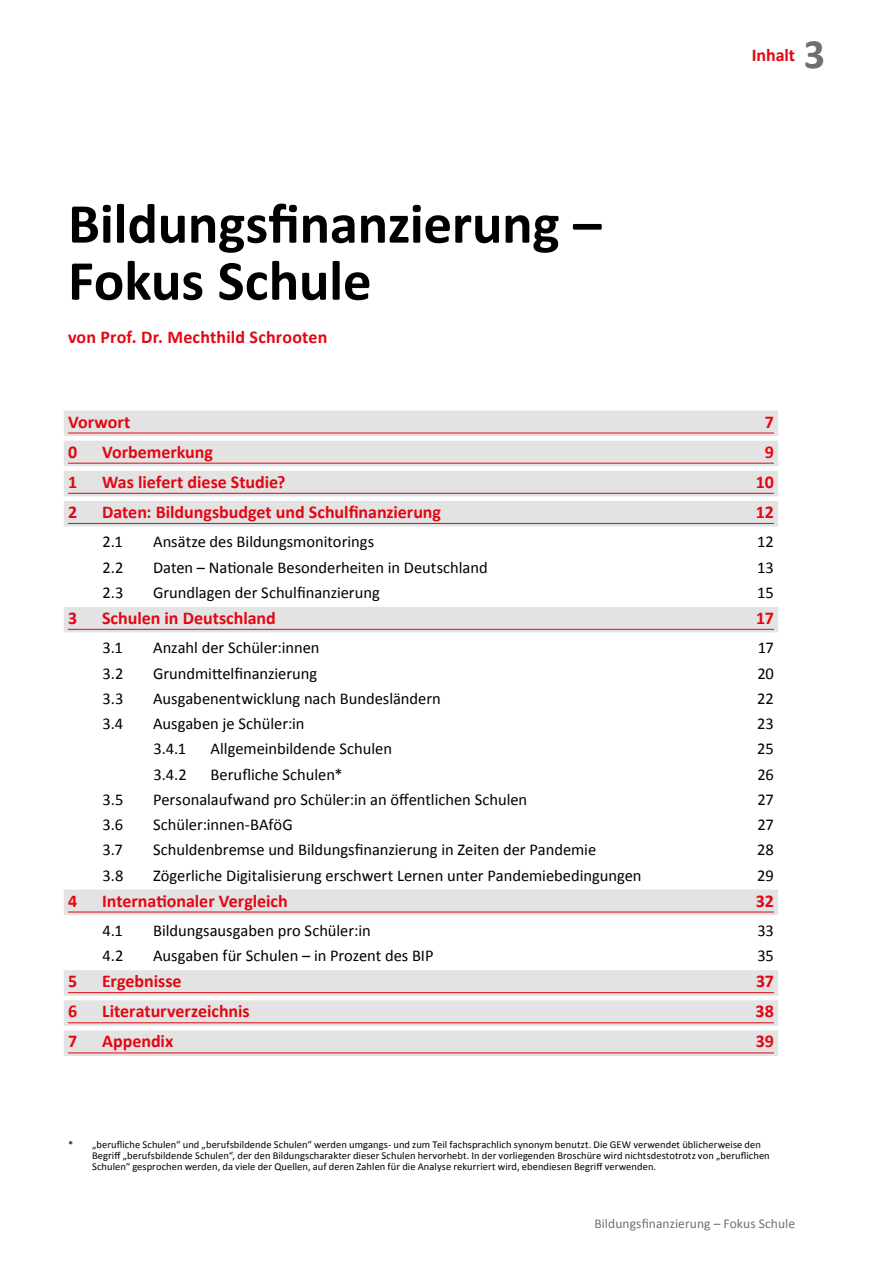
<style>
.page{position:relative;width:893px;height:1263px;background:#fff}
.page>*{position:absolute;margin:0;border:0;box-sizing:border-box;transform-origin:0 0}
.t1{font:700 57px/57px "Calibri";letter-spacing:-.005em;color:#000}
.t2{font:700 42px "Calibri";color:#706f6f}
.t3{font:700 18px "Calibri";color:#e30613}
.t4{font:16.5px "Calibri";letter-spacing:-.005em;color:#000}
.t5{font:13.5px "Calibri";letter-spacing:.005em;color:#706f6f}
.t6{font:10.5px/11.2px "Calibri";letter-spacing:.005em;color:#000}
</style>
<div class="page">
<div style="left:64px;top:411px;width:714px;height:25px;background:#e3e3e3"></div>
<hr style="left:68px;top:433px;width:706px;height:1px;background:#e30613">
<div style="left:64px;top:441px;width:714px;height:25px;background:#e3e3e3"></div>
<hr style="left:68px;top:463px;width:706px;height:1px;background:#e30613">
<div style="left:64px;top:471px;width:714px;height:25px;background:#e3e3e3"></div>
<hr style="left:68px;top:493px;width:706px;height:1px;background:#e30613">
<div style="left:64px;top:501px;width:714px;height:25px;background:#e3e3e3"></div>
<hr style="left:68px;top:523px;width:706px;height:1px;background:#e30613">
<div style="left:64px;top:607px;width:714px;height:25px;background:#e3e3e3"></div>
<hr style="left:68px;top:629px;width:706px;height:1px;background:#e30613">
<div style="left:64px;top:889px;width:714px;height:26px;background:#e3e3e3"></div>
<hr style="left:68px;top:912px;width:706px;height:1px;background:#e30613">
<div style="left:64px;top:970px;width:714px;height:26px;background:#e3e3e3"></div>
<hr style="left:68px;top:992px;width:706px;height:1px;background:#e30613">
<div style="left:64px;top:1000px;width:714px;height:26px;background:#e3e3e3"></div>
<hr style="left:68px;top:1022px;width:706px;height:1px;background:#e30613">
<div style="left:64px;top:1030px;width:714px;height:26px;background:#e3e3e3"></div>
<hr style="left:68px;top:1052px;width:706px;height:1px;background:#e30613">
<p class="t3" style="left:752px;top:44px;width:45px">Inhalt</p>
<h2 class="t2" style="left:804px;top:27px;width:23px">3</h2>
<h1 class="t1" style="left:68px;top:195px;width:535px">Bildungsfinanzierung –<br>Fokus Schule</h1>
<p class="t3" style="left:68px;top:326px;width:261px">von Prof. Dr. Mechthild Schrooten</p>
<p class="t3" style="left:68px;top:410px;width:64px">Vorwort</p>
<p class="t3" style="left:765px;top:410px;width:11px">7</p>
<p class="t3" style="left:68px;top:440px;width:11px">0</p>
<p class="t3" style="left:102px;top:440px;width:112px">Vorbemerkung</p>
<p class="t3" style="left:765px;top:440px;width:11px">9</p>
<p class="t3" style="left:68px;top:470px;width:11px">1</p>
<p class="t3" style="left:102px;top:470px;width:185px">Was liefert diese Studie?</p>
<p class="t3" style="left:756px;top:470px;width:19px">10</p>
<p class="t3" style="left:68px;top:500px;width:11px">2</p>
<p class="t3" style="left:102px;top:500px;width:341px">Daten: Bildungsbudget und Schulfinanzierung</p>
<p class="t3" style="left:756px;top:500px;width:20px">12</p>
<p class="t4" style="left:103px;top:531px;width:22px">2.1</p>
<p class="t4" style="left:153px;top:531px;width:223px">Ansätze des Bildungsmonitorings</p>
<p class="t4" style="left:757px;top:531px;width:18px">12</p>
<p class="t4" style="left:103px;top:557px;width:22px">2.2</p>
<p class="t4" style="left:153px;top:557px;width:336px">Daten – Nationale Besonderheiten in Deutschland</p>
<p class="t4" style="left:757px;top:557px;width:18px">13</p>
<p class="t4" style="left:103px;top:582px;width:22px">2.3</p>
<p class="t4" style="left:153px;top:582px;width:228px">Grundlagen der Schulfinanzierung</p>
<p class="t4" style="left:757px;top:582px;width:18px">15</p>
<p class="t3" style="left:68px;top:606px;width:11px">3</p>
<p class="t3" style="left:102px;top:606px;width:175px">Schulen in Deutschland</p>
<p class="t3" style="left:756px;top:606px;width:19px">17</p>
<p class="t4" style="left:103px;top:637px;width:22px">3.1</p>
<p class="t4" style="left:153px;top:637px;width:168px">Anzahl der Schüler:innen</p>
<p class="t4" style="left:758px;top:637px;width:18px">17</p>
<p class="t4" style="left:103px;top:663px;width:22px">3.2</p>
<p class="t4" style="left:153px;top:663px;width:166px">Grundmittelfinanzierung</p>
<p class="t4" style="left:757px;top:663px;width:18px">20</p>
<p class="t4" style="left:103px;top:688px;width:22px">3.3</p>
<p class="t4" style="left:153px;top:688px;width:289px">Ausgabenentwicklung nach Bundesländern</p>
<p class="t4" style="left:757px;top:688px;width:18px">22</p>
<p class="t4" style="left:103px;top:713px;width:22px">3.4</p>
<p class="t4" style="left:153px;top:713px;width:153px">Ausgaben je Schüler:in</p>
<p class="t4" style="left:757px;top:713px;width:18px">23</p>
<p class="t4" style="left:154px;top:738px;width:34px">3.4.1</p>
<p class="t4" style="left:211px;top:738px;width:183px">Allgemeinbildende Schulen</p>
<p class="t4" style="left:757px;top:738px;width:18px">25</p>
<p class="t4" style="left:154px;top:764px;width:35px">3.4.2</p>
<p class="t4" style="left:211px;top:764px;width:134px">Berufliche Schulen*</p>
<p class="t4" style="left:758px;top:764px;width:18px">26</p>
<p class="t4" style="left:103px;top:789px;width:22px">3.5</p>
<p class="t4" style="left:153px;top:789px;width:376px">Personalaufwand pro Schüler:in an öffentlichen Schulen</p>
<p class="t4" style="left:758px;top:789px;width:18px">27</p>
<p class="t4" style="left:103px;top:814px;width:22px">3.6</p>
<p class="t4" style="left:153px;top:814px;width:141px">Schüler:innen-BAföG</p>
<p class="t4" style="left:758px;top:814px;width:18px">27</p>
<p class="t4" style="left:103px;top:839px;width:22px">3.7</p>
<p class="t4" style="left:153px;top:839px;width:445px">Schuldenbremse und Bildungsfinanzierung in Zeiten der Pandemie</p>
<p class="t4" style="left:757px;top:839px;width:18px">28</p>
<p class="t4" style="left:103px;top:865px;width:22px">3.8</p>
<p class="t4" style="left:153px;top:865px;width:490px">Zögerliche Digitalisierung erschwert Lernen unter Pandemiebedingungen</p>
<p class="t4" style="left:757px;top:865px;width:18px">29</p>
<p class="t3" style="left:68px;top:889px;width:11px">4</p>
<p class="t3" style="left:102px;top:889px;width:187px">Internationaler Vergleich</p>
<p class="t3" style="left:756px;top:889px;width:20px">32</p>
<p class="t4" style="left:103px;top:920px;width:22px">4.1</p>
<p class="t4" style="left:153px;top:920px;width:219px">Bildungsausgaben pro Schüler:in</p>
<p class="t4" style="left:757px;top:920px;width:18px">33</p>
<p class="t4" style="left:103px;top:945px;width:22px">4.2</p>
<p class="t4" style="left:153px;top:945px;width:282px">Ausgaben für Schulen – in Prozent des BIP</p>
<p class="t4" style="left:757px;top:945px;width:18px">35</p>
<p class="t3" style="left:68px;top:970px;width:11px">5</p>
<p class="t3" style="left:102px;top:970px;width:81px">Ergebnisse</p>
<p class="t3" style="left:756px;top:970px;width:19px">37</p>
<p class="t3" style="left:68px;top:1000px;width:11px">6</p>
<p class="t3" style="left:102px;top:1000px;width:149px">Literaturverzeichnis</p>
<p class="t3" style="left:756px;top:1000px;width:20px">38</p>
<p class="t3" style="left:68px;top:1030px;width:11px">7</p>
<p class="t3" style="left:102px;top:1030px;width:73px">Appendix</p>
<p class="t3" style="left:756px;top:1030px;width:20px">39</p>
<p class="t6" style="left:92px;top:1138px;width:679px;text-indent:-24px">* „berufliche Schulen“ und „berufsbildende Schulen“ werden umgangs- und zum Teil fachsprachlich synonym benutzt. Die GEW verwendet üblicherweise den<br>Begriff „berufsbildende Schulen“, der den Bildungscharakter dieser Schulen hervorhebt. In der vorliegenden Broschüre wird nichtsdestotrotz von „beruflichen<br>Schulen“ gesprochen werden, da viele der Quellen, auf deren Zahlen für die Analyse rekurriert wird, ebendiesen Begriff verwenden.</p>
<p class="t5" style="left:594px;top:1215px;width:202px">Bildungsfinanzierung – Fokus Schule</p>
</div>
